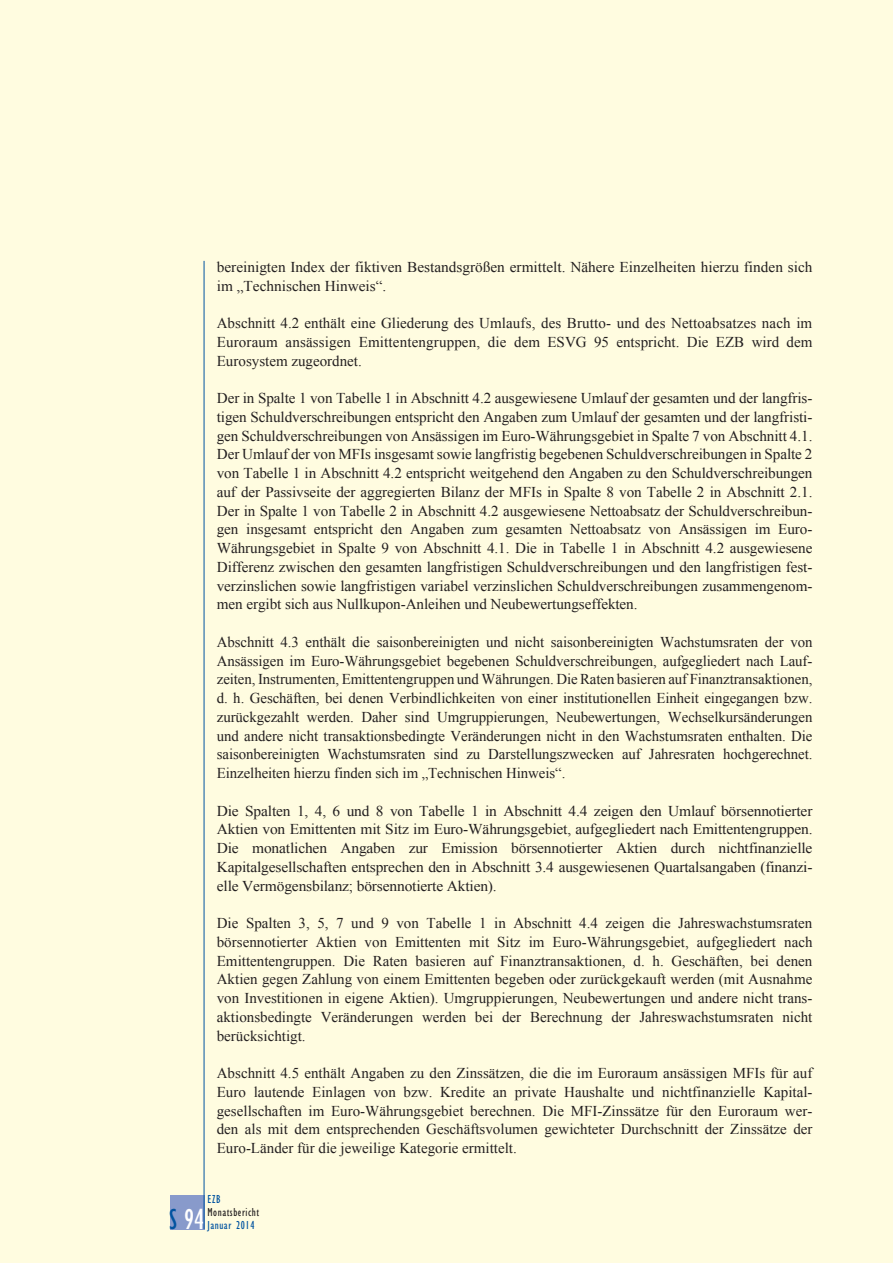
<style>
.page{position:relative;width:893px;height:1263px;background:#fff}
.page>*{position:absolute;margin:0;border:0;box-sizing:border-box;transform-origin:0 0}
.t1{font:condensed 30px "Gill Sans Myriad";color:#fff;scale:.95 1}
.t2{font:15px/18.8px "Times New Roman WGL";color:#231f20;text-align:justify}
.t3{font:condensed 12px "Gill Sans Myriad";letter-spacing:.05em;color:#0153a0;scale:.95 1}
.t4{font:condensed 12px "Gill Sans Myriad";letter-spacing:.05em;color:#231f20;scale:.95 1}
.s1{color:#0153a0}
</style>
<div class="page">
<div style="left:0;top:0;width:892px;height:1263px;background:#fffce0"></div>
<div style="left:170px;top:1195px;width:34px;height:34px;background:#889acb"></div>
<hr style="left:204px;top:261px;width:1px;height:968px;background:#0153a0">
<p class="t2" style="left:217px;top:259px;width:597px">bereinigten Index der fiktiven Bestandsgrößen ermittelt. Nähere Einzelheiten hierzu finden sich im „Technischen Hinweis“.</p>
<p class="t2" style="left:217px;top:315px;width:597px">Abschnitt 4.2 enthält eine Gliederung des Um laufs, des Brutto- und des Nettoabsatzes nach im Euroraum ansässigen Emittentengruppen, die dem ESVG 95 entspricht. Die EZB wird dem Eurosystem zugeordnet.</p>
<p class="t2" style="left:217px;top:390px;width:597px">Der in Spalte 1 von Tabelle 1 in Abschnitt 4.2 ausgewiesene Umlauf der gesamten und der langfris&shy;tigen Schuldverschreibungen entspricht den Angaben zum Umlauf der gesamten und der langfristi&shy;gen Schuldverschreibungen von Ansässigen im Euro-Währungsgebiet in Spalte 7 von Abschnitt 4.1.<br>Der Umlauf der von MFIs insgesamt sowie langfristig begebenen Schuldverschreibungen in Spalte 2 von Tabelle 1 in Abschnitt 4.2 entspricht weitgehend den An gaben zu den Schuldverschreibungen auf der Passivseite der aggregierten Bilanz der MFIs in Spalte 8 von Tabelle 2 in Abschnitt 2.1.<br>Der in Spalte 1 von Tabelle 2 in Abschnitt 4.2 ausgewiesene Nettoabsatz der Schuldverschreibun - gen insgesamt entspricht den Angaben zum gesamten Nettoabsatz von Ansässigen im Euro-Währungsgebiet in Spalte 9 von Abschnitt 4.1. Die in Tabelle 1 in Abschnitt 4.2 ausgewiesene Differenz zwischen den gesamten langfristigen Schuldverschreibungen und den langfristigen fest&shy;verzinslichen sowie langfristigen variabel verzinslichen Schuldverschreibungen zusammengenom&shy;men ergibt sich aus Nullkupon- Anleihen und Neubewertungseffekten.</p>
<p class="t2" style="left:217px;top:634px;width:597px">Abschnitt 4.3 enthält die saisonbereinigten und nicht saisonbereinigten Wachstumsraten der von Ansässigen im Euro-Währungsgebiet begebe nen Schuldverschreibungen, aufgegliedert nach Lauf&shy;zeiten, Instrumenten, Emittentengruppen und Währungen. Die Raten basieren auf Fi nanz transaktionen, d. h. Geschäften, bei denen Verbindlichkeiten von einer institutionellen Einheit eingegangen bzw. zurückgezahlt werden. Daher sind Umgruppierungen, Neubewertun gen, Wechselkursänderungen und andere nicht transaktionsbedingte Veränderungen nicht in den Wachstumsraten enthalten. Die saisonbereinig ten Wachstumsraten sind zu Darstellungs zwecken auf Jahresraten hochgerechnet.<br>Einzelheiten hierzu finden sich im „Technischen Hinweis“.</p>
<p class="t2" style="left:217px;top:803px;width:597px">Die Spalten 1, 4, 6 und 8 von Tabelle 1 in Abschnitt 4.4 zeigen den Um lauf börsennotierter Aktien von Emittenten mit Sitz im Euro-Währungsgebiet, aufgegliedert nach Emittentengruppen.<br>Die monatlichen Angaben zur Emission börsennotierter Aktien durch nicht finanzielle Kapitalgesellschaften entsprechen den in Abschnitt 3.4 ausgewiese nen Quartals angaben (finanzi&shy;elle Vermögensbilanz; börsennotierte Aktien).</p>
<p class="t2" style="left:217px;top:915px;width:597px">Die Spalten 3, 5, 7 und 9 von Tabelle 1 in Abschnitt 4.4 zeigen die Jahreswachstumsraten börsen notierter Aktien von Emittenten mit Sitz im Euro-Währungs gebiet, aufgegliedert nach Emittentengruppen. Die Raten basieren auf Finanztransaktionen, d. h. Geschäften, bei denen Aktien gegen Zahlung von einem Emittenten begeben oder zurückgekauft werden (mit Ausnahme von Investi tionen in eigene Aktien). Umgruppierungen, Neubewertungen und andere nicht trans&shy;aktionsbedingte Veränderungen werden bei der Berechnung der Jahreswachstums raten nicht berücksichtigt.</p>
<p class="t2" style="left:217px;top:1065px;width:597px">Abschnitt 4.5 enthält Angaben zu den Zinssätzen, die die im Euroraum ansässigen MFIs für auf Euro lautende Einlagen von bzw. Kredite an private Haushalte und nichtfinanzielle Ka pital&shy;gesellschaften im Euro-Währungsgebiet berechnen. Die MFI-Zinssätze für den Euro raum wer&shy;den als mit dem entsprechenden Ge schäftsvolumen gewichteter Durchschnitt der Zinssätze der Euro-Länder für die jeweilige Kategorie ermittelt.</p>
<p class="t3" style="left:207px;top:1196px;width:15px">EZB</p>
<p class="t4" style="left:207px;top:1209px;width:56px">Monatsbericht</p>
<h1 class="t1" style="left:169px;top:1210px;width:39px"><span class="s1">S</span> 94</h1>
<p class="t3" style="left:207px;top:1222px;width:51px">Januar 2014</p>
<p class="t3" style="left:207px;top:1222px;width:63px">Dezember 2013</p>
</div>
